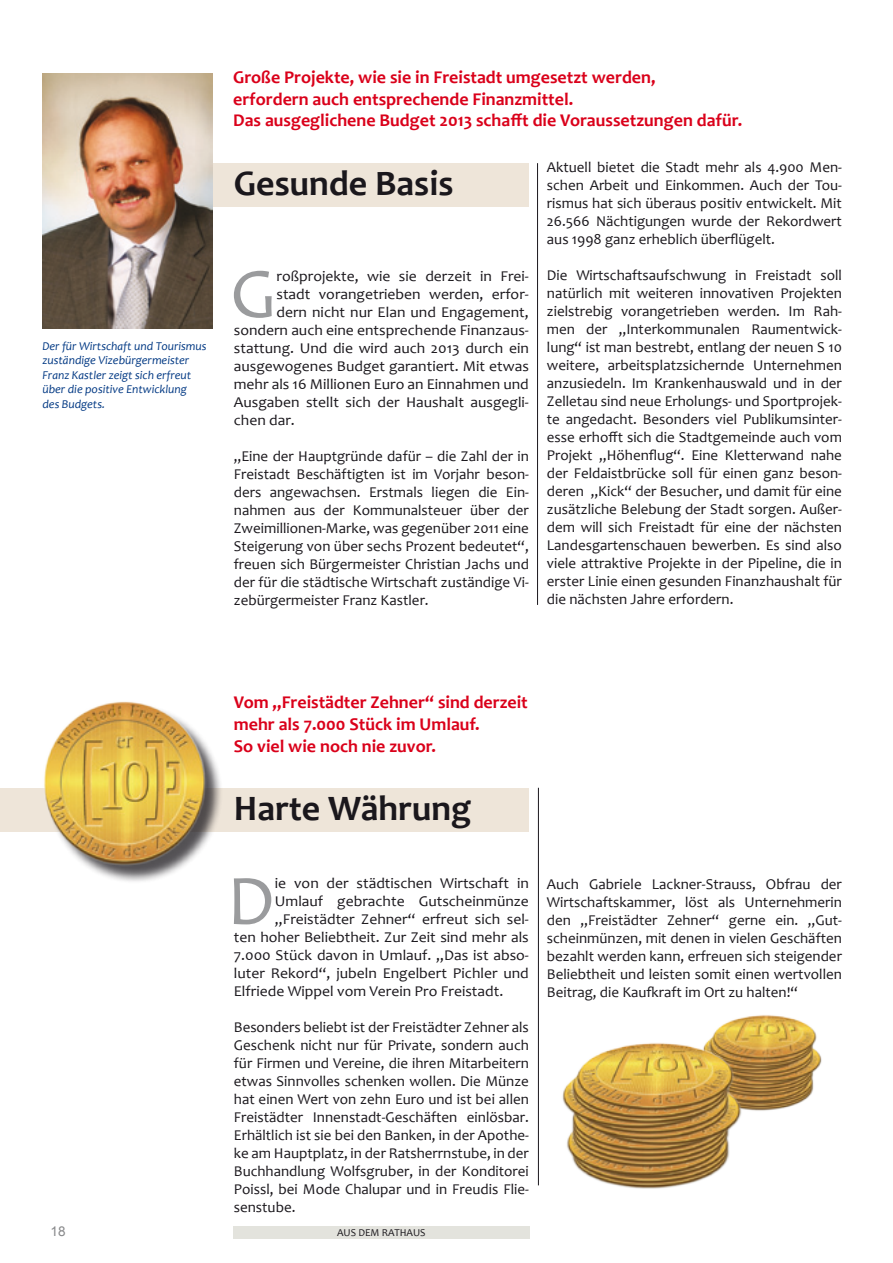
<style>
.page{position:relative;width:893px;height:1263px;background:#fff}
.page>*{position:absolute;margin:0;border:0;box-sizing:border-box;transform-origin:0 0}
.t1{font:71.7px "Candara";color:#9a9b9d;scale:1.04 1}
.t2{font:700 36px "Candara";color:#1a171c}
.t3{font:700 18px/21.6px "Candara";color:#da001a}
.t4{font:15px/18px "Candara";color:#1a171c;text-align:justify}
.t5{font:15px "Candara";color:#1a171c;scale:1.04 1}
.t6{font:13.5px "Arial";color:#87888a}
.t7{font:italic 12px/14.4px "Candara";color:#003883}
.t8{font:10.5px "Candara";color:#1a171c}
</style>
<div class="page">
<div style="left:233px;top:1226px;width:297px;height:12px;background:#e3e3dd"></div>
<div style="left:0;top:788px;width:529px;height:43px;background:#eee5d9"></div>
<div style="left:213px;top:163px;width:316px;height:44px;background:#eee5d9"></div>
<img style="left:713px;top:1015px;width:109px;height:96px">
<div style="left:46px;top:703px;width:177px;height:180px;background:#1a171c;opacity:.75"></div>
<img style="left:38px;top:701px;width:175px;height:172px">
<hr style="left:537px;top:163px;width:1px;height:442px;background:#1a171c">
<img style="left:562px;top:1036px;width:183px;height:153px">
<hr style="left:538px;top:788px;width:1px;height:397px;background:#1a171c">
<img style="left:43px;top:73px;width:170px;height:255px">
<p class="t7" style="left:43px;top:339px;width:166px">Der für Wirtschaft und Tourismus zuständige Vizebürgermeister<br>Franz Kastler zeigt sich erfreut über die positive Entwicklung des Budgets.</p>
<p class="t3" style="left:233px;top:67px;width:511px">Große Projekte, wie sie in Freistadt umgesetzt werden,<br>erfordern auch entsprechende Finanzmittel.<br>Das ausgeglichene Budget 2013 schafft die Voraussetzungen dafür.</p>
<h2 class="t2" style="left:234px;top:162px;width:221px">Gesunde Basis</h2>
<p class="t4" style="left:547px;top:159px;width:297px">Aktuell bietet die Stadt mehr als 4.900 Men&shy;schen Arbeit und Einkommen. Auch der Tou&shy;rismus hat sich überaus positiv entwickelt. Mit 26.566 Nächtigungen wurde der Rekordwert aus 1998 ganz erheblich überflügelt.</p>
<p class="t4" style="left:547px;top:267px;width:297px">Die Wirtschaftsaufschwung in Freistadt soll natürlich mit weiteren innovativen Projekten zielstrebig vorangetrieben werden. Im Rah&shy;men der „Interkommunalen Raumentwick&shy;lung“ ist man bestrebt, entlang der neuen S 10 weitere, arbeitsplatzsichernde Unternehmen anzusiedeln. Im Krankenhauswald und in der Zelletau sind neue Erholungs- und Sportprojek&shy;te angedacht. Besonders viel Publikumsinter&shy;esse erhofft sich die Stadtgemeinde auch vom Projekt „Höhenflug“. Eine Kletterwand nahe der Feldaistbrücke soll für einen ganz beson&shy;deren „Kick“ der Besucher, und damit für eine zusätzliche Belebung der Stadt sorgen. Außer&shy;dem will sich Freistadt für eine der nächsten Landesgartenschauen bewerben. Es sind also viele attraktive Projekte in der Pipeline, die in erster Linie einen gesunden Finanzhaushalt für die nächsten Jahre erfordern.</p>
<h1 class="t1" style="left:230px;top:250px;width:46px">G</h1>
<p class="t5" style="left:276px;top:267px;width:244px">roßprojekte, wie sie derzeit in Frei-</p>
<p class="t5" style="left:276px;top:285px;width:244px">stadt vorangetrieben werden, erfor-</p>
<p class="t5" style="left:276px;top:303px;width:244px">dern nicht nur Elan und Engagement,</p>
<p class="t5" style="left:234px;top:321px;width:285px">sondern auch eine entsprechende Finanzaus-</p>
<p class="t5" style="left:234px;top:339px;width:285px">stattung. Und die wird auch 2013 durch ein</p>
<p class="t5" style="left:234px;top:357px;width:285px">ausgewogenes Budget garantiert. Mit etwas</p>
<p class="t5" style="left:234px;top:375px;width:285px">mehr als 16 Millionen Euro an Einnahmen und</p>
<p class="t5" style="left:234px;top:393px;width:285px">Ausgaben stellt sich der Haushalt ausgegli-</p>
<p class="t5" style="left:234px;top:411px;width:60px">chen dar.</p>
<p class="t4" style="left:234px;top:447px;width:297px">„Eine der Hauptgründe dafür – die Zahl der in Freistadt Beschäftigten ist im Vorjahr beson&shy;ders angewachsen. Erstmals liegen die Ein&shy;nahmen aus der Kommunalsteuer über der Zweimillionen-Marke, was gegenüber 2011 eine Steigerung von über sechs Prozent bedeutet“, freuen sich Bürgermeister Christian Jachs und der für die städtische Wirtschaft zuständige Vi&shy;zebürgermeister Franz Kastler.</p>
<p class="t3" style="left:234px;top:692px;width:295px">Vom „Freistädter Zehner“ sind derzeit mehr als 7.000 Stück im Umlauf.<br>So viel wie noch nie zuvor.</p>
<h2 class="t2" style="left:234px;top:786px;width:239px">Harte Währung</h2>
<h1 class="t1" style="left:227px;top:857px;width:48px">D</h1>
<p class="t5" style="left:275px;top:874px;width:246px">ie von der städtischen Wirtschaft in</p>
<p class="t5" style="left:275px;top:892px;width:246px">Umlauf gebrachte Gutscheinmünze</p>
<p class="t5" style="left:275px;top:910px;width:246px">„Freistädter Zehner“ erfreut sich sel-</p>
<p class="t5" style="left:234px;top:928px;width:285px">ten hoher Beliebtheit. Zur Zeit sind mehr als</p>
<p class="t5" style="left:234px;top:946px;width:285px">7.000 Stück davon in Umlauf. „Das ist abso-</p>
<p class="t5" style="left:234px;top:964px;width:285px">luter Rekord“, jubeln Engelbert Pichler und</p>
<p class="t5" style="left:234px;top:982px;width:261px">Elfriede Wippel vom Verein Pro Freistadt.</p>
<p class="t4" style="left:234px;top:1018px;width:297px">Besonders beliebt ist der Freistädter Zehner als Geschenk nicht nur für Private, sondern auch für Firmen und Vereine, die ihren Mitarbeitern etwas Sinnvolles schenken wollen. Die Münze hat einen Wert von zehn Euro und ist bei allen Freistädter Innenstadt-Geschäften einlösbar.<br>Erhältlich ist sie bei den Banken, in der Apothe&shy;ke am Hauptplatz, in der Ratsherrnstube, in der Buchhandlung Wolfsgruber, in der Konditorei Poissl, bei Mode Chalupar und in Freudis Flie&shy;senstube.</p>
<p class="t4" style="left:547px;top:875px;width:297px">Auch Gabriele Lackner-Strauss, Obfrau der Wirtschaftskammer, löst als Unternehmerin den „Freistädter Zehner“ gerne ein. „Gut&shy;scheinmünzen, mit denen in vielen Geschäften bezahlt werden kann, erfreuen sich steigender Beliebtheit und leisten somit einen wertvollen Beitrag, die Kaufkraft im Ort zu halten!“</p>
<p class="t6" style="left:50px;top:1222px;width:17px">18</p>
<p class="t8" style="left:337px;top:1226px;width:90px">AUS DEM RATHAUS</p>
</div>
